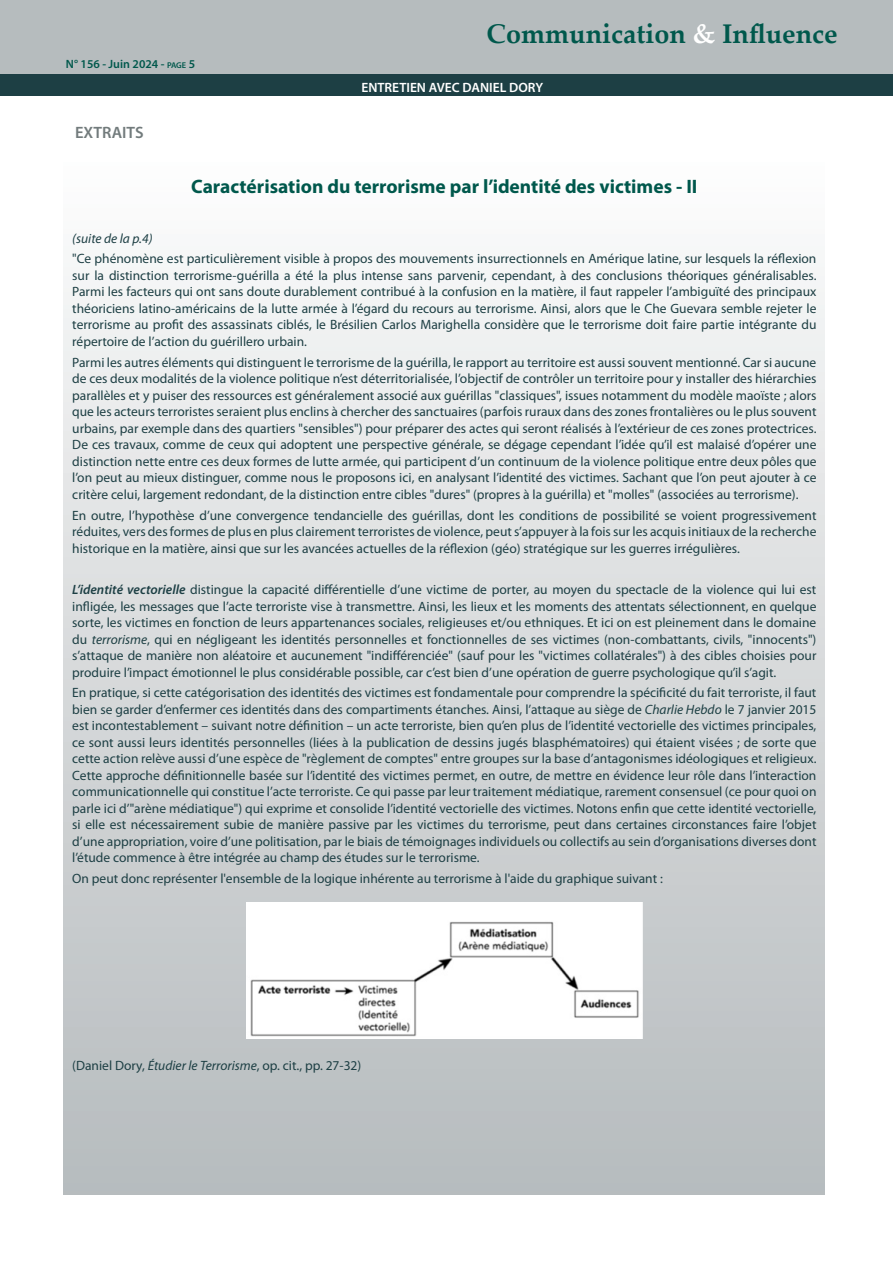
<style>
.page{position:relative;width:893px;height:1263px;background:#fff}
.page>*{position:absolute;margin:0;border:0;box-sizing:border-box;transform-origin:0 0}
.t1{font:700 27px "Palatino Linotype";color:#00584c}
.Titre_article_P1-4{font:700 19.5px "Myriad Pro";color:#00584c}
.t2{font:600 16.5px "Myriad Pro";color:#727b7c}
.Style_de_paragraphe_1-textes_centraux-qu{font:13.5px/16.5px "Myriad Pro";color:#1d3f44;text-align:justify}
.t3{font:600 13.5px "Myriad Pro";color:#fff}
.Style_de_paragraphe_1-textes_centraux-qu-2{font:italic 13.5px "Myriad Pro";color:#1d3f44}
.t4{font:600 12px "Myriad Pro";color:#00584c}
.s1{font-size:8.4px}
.s2{color:#fff}
.s3{font-weight:600;font-style:italic}
.s4{font-style:italic}
</style>
<div class="page">
<div style="left:0;top:0;width:893px;height:74px;background:#b6bcbe"></div>
<div style="left:0;top:74px;width:893px;height:22px;background:#1d3f44"></div>
<div style="left:64px;top:123px;width:761px;height:1072px;background:linear-gradient(to bottom,#fff,#b4babc)"></div>
<img style="left:247px;top:902px;width:395px;height:137px">
<p class="t4" style="left:66px;top:56px;width:131px">N° 156 - Juin 2024 - <span class="s1">page</span> 5</p>
<p class="t2" style="left:75px;top:122px;width:70px">EXTRAITS</p>
<p class="t1" style="left:487px;top:14px;width:353px">Communication <span class="s2">&amp;</span> Influence</p>
<p class="t3" style="left:361px;top:79px;width:183px">ENTRETIEN AVEC DANIEL DORY</p>
<p class="Titre_article_P1-4" style="left:191px;top:173px;width:508px">Caractérisation du terrorisme par l’identité des victimes - II</p>
<p class="Style_de_paragraphe_1-textes_centraux-qu-2" style="left:72px;top:230px;width:82px">(suite de la p.4)</p>
<p class="Style_de_paragraphe_1-textes_centraux-qu" style="left:72px;top:250px;width:746px">"Ce phénomène est particulièrement visible à propos des mouvements insurrectionnels en Amérique latine, sur lesquels la réflexion sur la distinction terrorisme-guérilla a été la plus intense sans parvenir, cependant, à des conclusions théoriques généralisables.<br>Parmi les facteurs qui ont sans doute durablement contribué à la confusion en la matière, il faut rappeler l’ambiguïté des principaux théoriciens latino-américains de la lutte armée à l’égard du recours au terrorisme. Ainsi, alors que le Che Guevara semble rejeter le terrorisme au profit des assassinats ciblés, le Brésilien Carlos Marighella considère que le terrorisme doit faire partie intégrante du répertoire de l’action du guérillero urbain.</p>
<p class="Style_de_paragraphe_1-textes_centraux-qu" style="left:72px;top:354px;width:746px">Parmi les autres éléments qui distinguent le terrorisme de la guérilla, le rapport au territoire est aussi souvent mentionné. Car si aucune de ces deux modalités de la violence politique n’est déterritorialisée, l’objectif de contrôler un territoire pour y installer des hiérarchies parallèles et y puiser des ressources est généralement associé aux guérillas "classiques", issues notamment du modèle maoïste ; alors que les acteurs terroristes seraient plus enclins à chercher des sanctuaires (parfois ruraux dans des zones frontalières ou le plus souvent urbains, par exemple dans des quartiers "sensibles") pour préparer des actes qui seront réalisés à l’extérieur de ces zones protectrices.<br>De ces travaux, comme de ceux qui adoptent une perspective générale, se dégage cependant l’idée qu’il est malaisé d’opérer une distinction nette entre ces deux formes de lutte armée, qui participent d’un continuum de la violence politique entre deux pôles que l’on peut au mieux distinguer, comme nous le proposons ici, en analysant l’identité des victimes. Sachant que l’on peut ajouter à ce critère celui, largement redondant, de la distinction entre cibles "dures" (propres à la guérilla) et "molles" (associées au terrorisme).</p>
<p class="Style_de_paragraphe_1-textes_centraux-qu" style="left:72px;top:506px;width:746px">En outre, l’hypothèse d’une convergence tendancielle des guérillas, dont les conditions de possibilité se voient progressivement réduites, vers des formes de plus en plus clairement terroristes de violence, peut s’appuyer à la fois sur les acquis initiaux de la recherche historique en la matière, ainsi que sur les avancées actuelles de la réflexion (géo) stratégique sur les guerres irrégulières.</p>
<p class="Style_de_paragraphe_1-textes_centraux-qu" style="left:72px;top:581px;width:746px"><span class="s3">L’identité vectorielle</span> distingue la capacité différentielle d’une victime de porter, au moyen du spectacle de la violence qui lui est infligée, les messages que l’acte terroriste vise à transmettre. Ainsi, les lieux et les moments des attentats sélectionnent, en quelque sorte, les victimes en fonction de leurs appartenances sociales, religieuses et/ou ethniques. Et ici on est pleinement dans le domaine du <span class="s4">terrorisme</span>, qui en négligeant les identités personnelles et fonctionnelles de ses victimes (non-combattants, civils, "innocents") s’attaque de manière non aléatoire et aucunement "indifférenciée" (sauf pour les "victimes collatérales") à des cibles choisies pour produire l’impact émotionnel le plus considérable possible, car c’est bien d’une opération de guerre psychologique qu’il s’agit.</p>
<p class="Style_de_paragraphe_1-textes_centraux-qu" style="left:72px;top:684px;width:746px">En pratique, si cette catégorisation des identités des victimes est fondamentale pour comprendre la spécificité du fait terroriste, il faut bien se garder d’enfermer ces identités dans des compartiments étanches. Ainsi, l’attaque au siège de <span class="s4">Charlie Hebdo</span> le 7 janvier 2015 est incontestablement – suivant notre définition – un acte terroriste, bien qu’en plus de l’identité vectorielle des victimes principales, ce sont aussi leurs identités personnelles (liées à la publication de dessins jugés blasphématoires) qui étaient visées ; de sorte que cette action relève aussi d’une espèce de "règlement de comptes" entre groupes sur la base d’antagonismes idéologiques et religieux.<br>Cette approche définitionnelle basée sur l’identité des victimes permet, en outre, de mettre en évidence leur rôle dans l’interaction communicationnelle qui constitue l’acte terroriste. Ce qui passe par leur traitement médiatique, rarement consensuel (ce pour quoi on parle ici d’"arène médiatique") qui exprime et consolide l’identité vectorielle des victimes. Notons enfin que cette identité vectorielle, si elle est nécessairement subie de manière passive par les victimes du terrorisme, peut dans certaines circonstances faire l’objet d’une appropriation, voire d’une politisation, par le biais de témoignages individuels ou collectifs au sein d’organisations diverses dont l’étude commence à être intégrée au champ des études sur le terrorisme.</p>
<p class="Style_de_paragraphe_1-textes_centraux-qu" style="left:72px;top:870px;width:592px">On peut donc représenter l'ensemble de la logique inhérente au terrorisme à l'aide du graphique suivant :</p>
<p class="Style_de_paragraphe_1-textes_centraux-qu" style="left:72px;top:1057px;width:291px">(Daniel Dory, <span class="s4">Étudier le Terrorisme</span>, op. cit., pp. 27-32)</p>
</div>
